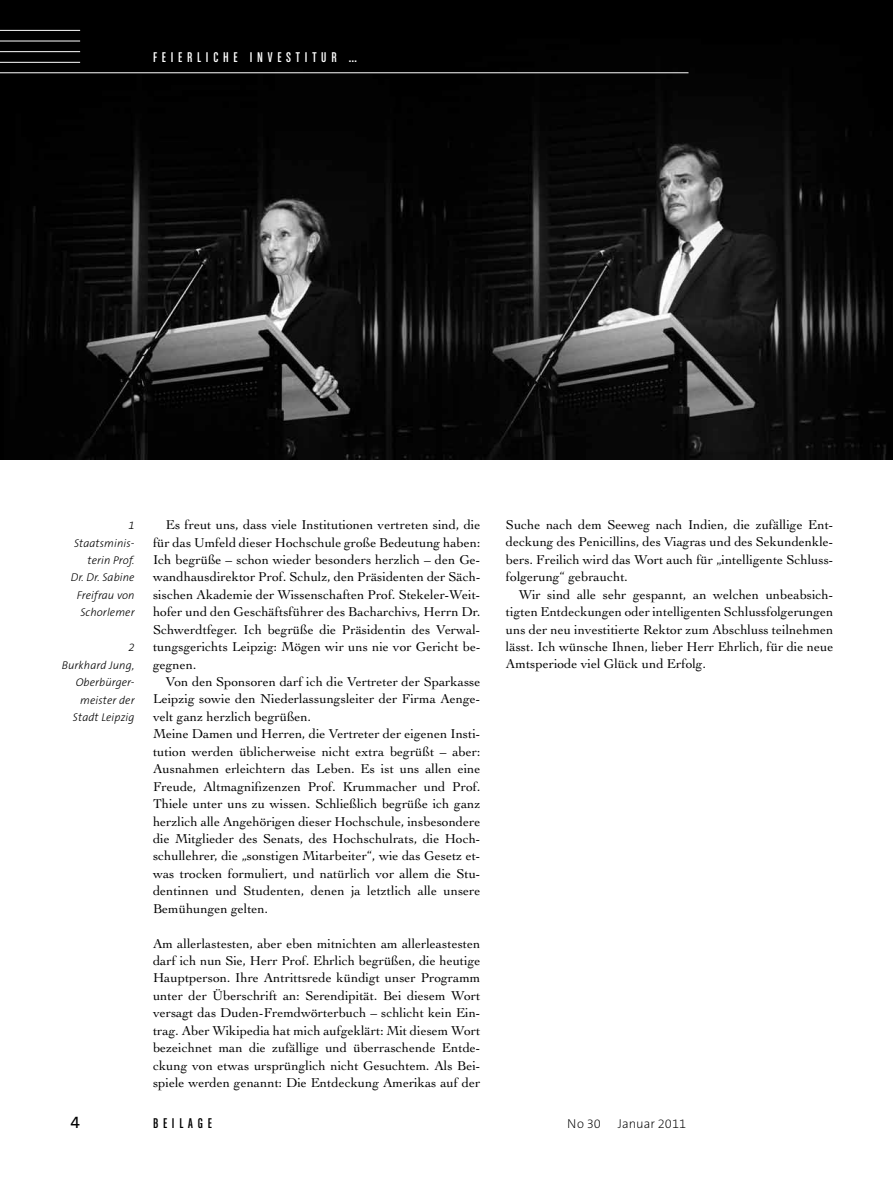
<style>
.page{position:relative;width:893px;height:1191px;background:#fff}
.page>*{position:absolute;margin:0;border:0;box-sizing:border-box;transform-origin:0 0}
.t1{font:17.25px "The Sans B5 Plain";color:#000}
.t2{font:15px "Chalet Comprime Cologne Sixty";letter-spacing:.32em;color:#fff}
.t3{font:15px "Chalet Comprime Cologne Sixty";letter-spacing:.32em;color:#000}
.t4{font:13.5px/17.4px "Cochin";color:#000;text-align:justify}
.t5{font:200 12.9px "The Sans B2";color:#000}
.t6{font:italic 300 11.25px/17.4px "The Sans B3";letter-spacing:.01em;color:#000;text-align:right}
</style>
<div class="page">
<img style="left:0;top:0;width:893px;height:459px">
<hr style="left:0;top:73px;width:688px;height:1px;background:#fff">
<hr style="left:0;top:62px;width:80px;height:1px;background:#fff">
<hr style="left:0;top:51px;width:80px;height:1px;background:#fff">
<hr style="left:0;top:41px;width:80px;height:1px;background:#fff">
<hr style="left:0;top:30px;width:80px;height:1px;background:#fff">
<p class="t2" style="left:153px;top:49px;width:17px">F EIE</p>
<p class="t2" style="left:187px;top:49px;width:171px">RLI CHE INVESTITUR …</p>
<p class="t6" style="left:71px;top:517px;width:65px">1<br>Staatsminis&shy;terin Prof.<br>Dr. Dr. Sabine<br>Freifrau von<br>Schorlemer</p>
<p class="t6" style="left:62px;top:639px;width:74px">2<br>Burkhard Jung,<br>Oberbürger&shy;meister der<br>Stadt Leipzig</p>
<p class="t4" style="left:153px;top:516px;width:329px;text-indent:13px">Es freut uns, dass viele Institutionen vertreten sind, die für das Umfeld dieser Hochschule große Bedeutung haben:<br>Ich begrüße – schon wieder besonders herzlich – den Ge&shy;wandhausdirektor Prof. Schulz, den Präsidenten der Säch&shy;sischen Akademie der Wissenschaften Prof. Stekeler-Weit&shy;hofer und den Geschäftsführer des Bacharchivs, Herrn Dr.<br>Schwerdtfeger. Ich begrüße die Präsidentin des Verwal&shy;tungsgerichts Leipzig: Mögen wir uns nie vor Gericht be&shy;gegnen.</p>
<p class="t4" style="left:153px;top:673px;width:329px;text-align:left;text-indent:13px">Von den Sponsoren darf ich die Vertreter der Sparkasse Leipzig sowie den Niederlassungsleiter der Firma Aenge&shy;velt ganz herzlich begrüßen.<br>Meine Damen und Herren, die Vertreter der eigenen Insti&shy;tution werden üblicherweise nicht extra begrüßt – aber:<br>Ausnahmen erleichtern das Leben. Es ist uns allen eine Freude, Altmagnifizenzen Prof. Krummacher und Prof.<br>Thiele unter uns zu wissen. Schließlich begrüße ich ganz herzlich alle Angehörigen dieser Hochschule, insbesondere die Mitglieder des Senats, des Hochschulrats, die Hoch&shy;schullehrer, die „sonstigen Mitarbeiter“, wie das Gesetz et&shy;was trocken formuliert, und natürlich vor allem die Stu&shy;dentinnen und Studenten, denen ja letztlich alle unsere Bemühungen gelten.</p>
<p class="t4" style="left:153px;top:934px;width:329px">Am allerlastesten, aber eben mitnichten am allerleastesten darf ich nun Sie, Herr Prof. Ehrlich begrüßen, die heutige Hauptperson. Ihre Antrittsrede kündigt unser Programm unter der Überschrift an: Serendipität. Bei diesem Wort versagt das Duden-Fremdwörterbuch – schlicht kein Ein&shy;trag. Aber Wikipedia hat mich aufgeklärt: Mit diesem Wort bezeichnet man die zufällige und überraschende Entde&shy;ckung von etwas ursprünglich nicht Gesuchtem. Als Bei&shy;spiele werden genannt: Die Entdeckung Amerikas auf der</p>
<p class="t4" style="left:506px;top:516px;width:329px">Suche nach dem Seeweg nach Indien, die zufällige Ent&shy;deckung des Penicillins, des Viagras und des Sekundenkle&shy;bers. Freilich wird das Wort auch für „intelligente Schluss&shy;folgerung“ gebraucht.</p>
<p class="t4" style="left:506px;top:585px;width:329px;text-indent:13px">Wir sind alle sehr gespannt, an welchen unbeabsich&shy;tigten Entdeckungen oder intelligenten Schlussfolgerungen uns der neu investitierte Rektor zum Abschluss teilnehmen lässt. Ich wünsche Ihnen, lieber Herr Ehrlich, für die neue Amtsperiode viel Glück und Erfolg.</p>
<p class="t1" style="left:71px;top:1113px;width:11px">4</p>
<p class="t3" style="left:153px;top:1115px;width:60px">BEILAGE</p>
<p class="t5" style="left:567px;top:1117px;width:35px">No 30</p>
<p class="t5" style="left:618px;top:1117px;width:70px">Januar 2011</p>
</div>
